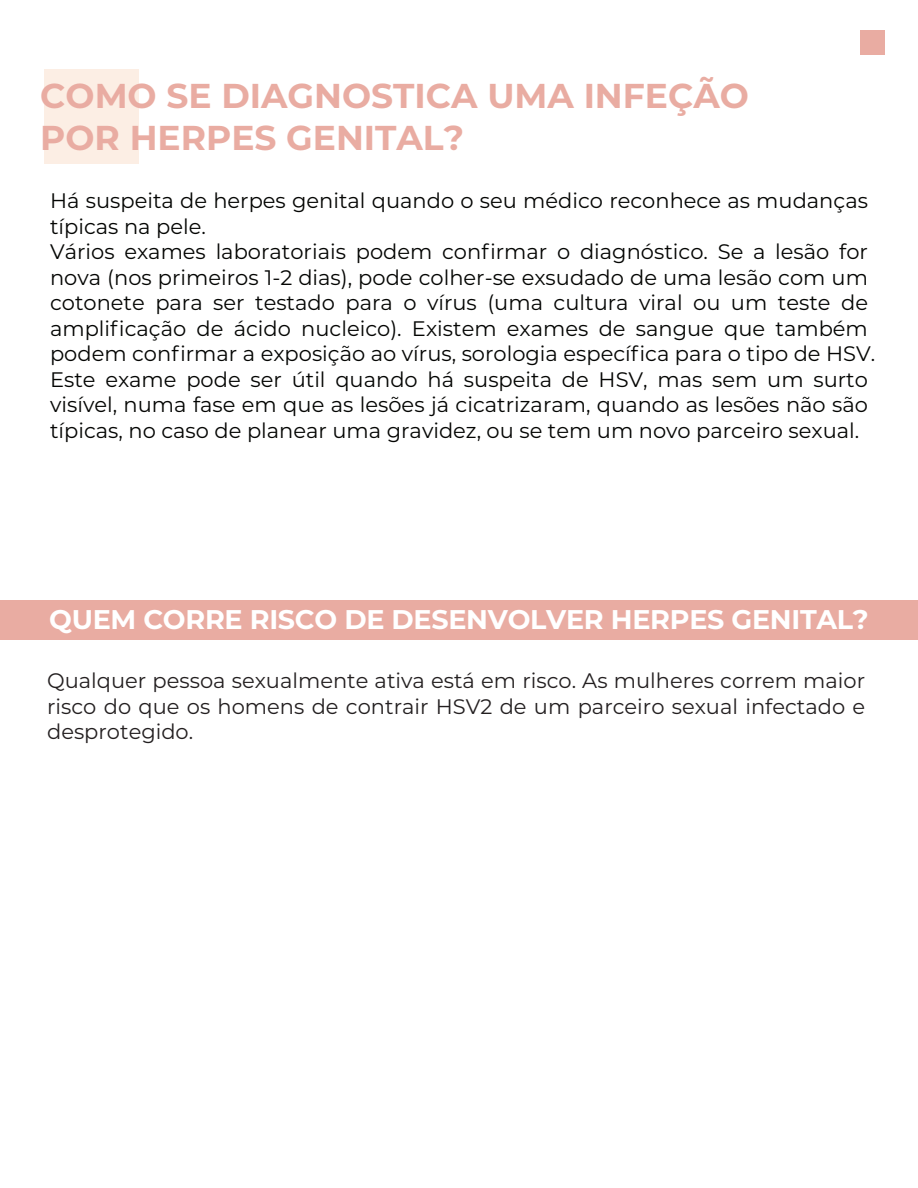
<style>
.page{position:relative;width:918px;height:1188px;background:#fff}
.page>*{position:absolute;margin:0;border:0;box-sizing:border-box;transform-origin:0 0}
.t1{font:700 34.5px/41.4px "Montserrat";color:#e9aca2}
.t2{font:700 27px "Montserrat";letter-spacing:-.01em;color:#fff}
.t3{font:21px/25.5px "Montserrat";color:#040503}
.t4{font:21px/25.5px "Montserrat";color:#231f20;text-align:justify}
</style>
<div class="page">
<div style="left:44px;top:69px;width:95px;height:95px;background:#fceee4"></div>
<div style="left:860px;top:30px;width:24px;height:25px;background:#e9aca2"></div>
<div style="left:0;top:600px;width:918px;height:40px;background:#e9aca2"></div>
<h1 class="t1" style="left:40px;top:74px;width:710px">COMO SE DIAGNOSTICA UMA INFEÇÃO<br>POR HERPES GENITAL?</h1>
<p class="t3" style="left:50px;top:188px;width:827px">Há suspeita de herpes genital quando o seu médico reconhece as mudanças típicas na pele.<br>Vários exames laboratoriais podem confirmar o diagnóstico. Se a lesão for nova (nos primeiros 1-2 dias), pode colher-se exsudado de uma lesão com um cotonete para ser testado para o vírus (uma cultura viral ou um teste de amplificação de ácido nucleico). Existem exames de sangue que também podem confirmar a exposição ao vírus, sorologia específica para o tipo de HSV.<br>Este exame pode ser útil quando há suspeita de HSV, mas sem um surto visível, numa fase em que as lesões já cicatrizaram, quando as lesões não são típicas, no caso de planear uma gravidez, ou se tem um novo parceiro sexual.</p>
<p class="t2" style="left:49px;top:600px;width:821px">QUEM CORRE RISCO DE DESENVOLVER HERPES GENITAL?</p>
<p class="t4" style="left:47px;top:668px;width:820px">Qualquer pessoa sexualmente ativa está em risco. As mulheres correm maior risco do que os homens de contrair HSV2 de um parceiro sexual infectado e desprotegido.</p>
</div>
